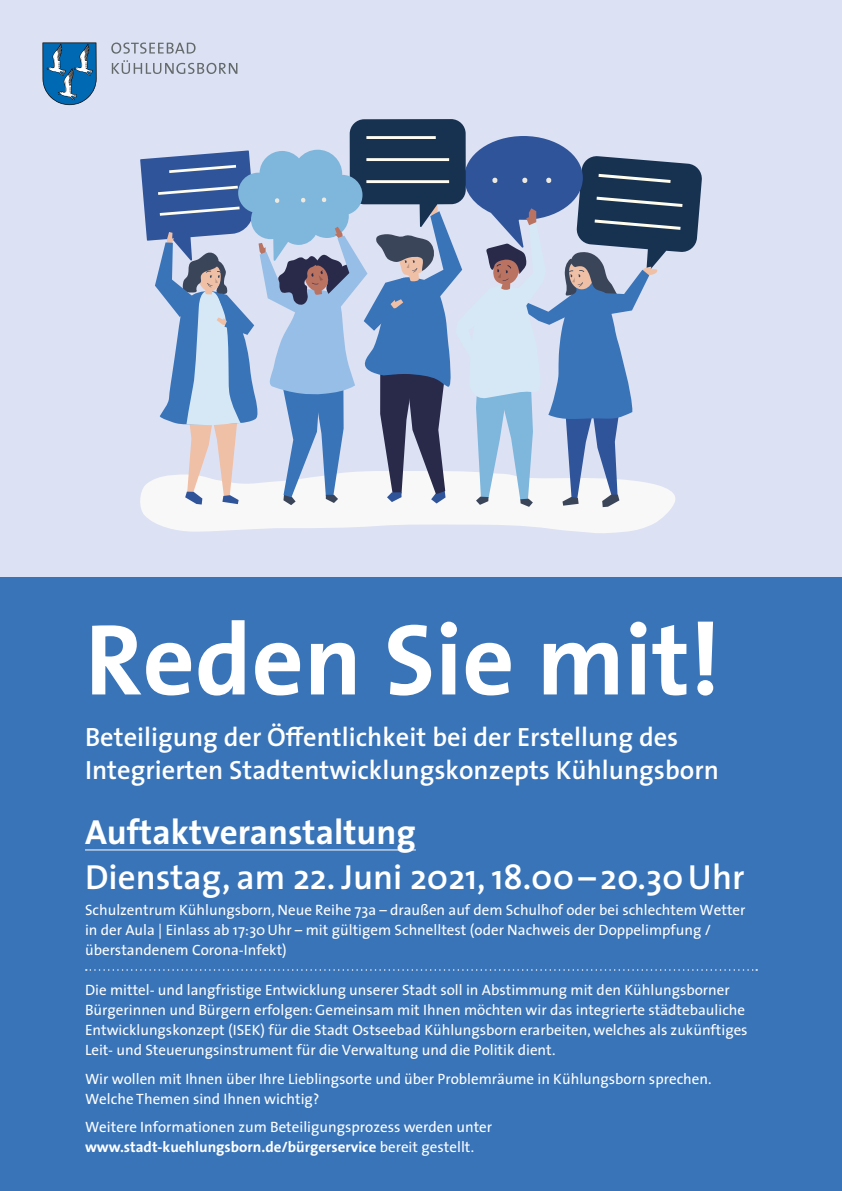
<style>
.page{position:relative;width:842px;height:1191px;background:#fff}
.page>*{position:absolute;margin:0;border:0;box-sizing:border-box;transform-origin:0 0}
.t1{font:700 101.7px "The Sans";color:#fff}
.t2{font:600 35px "The Sans";color:#fff}
.t3{font:700 35px "The Sans";color:#fff}
.t4{font:600 26.5px/33px "The Sans";color:#fff}
.t5{font:15px/20px "The Sans";color:#fff}
.t6{font:700 15px "The Sans";color:#fff}
.s1{font-weight:400}
</style>
<div class="page">
<div style="left:0;top:0;width:842px;height:595px;background:#dce1f3"></div>
<div style="left:0;top:577px;width:842px;height:614px;background:#3974b9"></div>
<svg style="left:111px;top:43px;width:85px;height:11px"></svg>
<svg style="left:112px;top:60px;width:125px;height:14px"></svg>
<svg style="left:43px;top:43px;width:54px;height:62px;background:#337cb1"></svg>
<svg style="left:140px;top:119px;width:562px;height:414px"></svg>
<hr style="left:85px;top:849px;width:331px;height:1px;background:#fff">
<svg style="left:86px;top:969px;width:671px;height:1px"></svg>
<p class="t1" style="left:85px;top:575px;width:637px">Reden Sie mit!</p>
<p class="t4" style="left:85px;top:719px;width:635px">Beteiligung der Öffentlichkeit bei der Erstellung des<br>Integrierten Stadtentwicklungskonzepts Kühlungsborn</p>
<p class="t3" style="left:85px;top:803px;width:332px">Auftaktveranstaltung</p>
<p class="t2" style="left:85px;top:848px;width:661px">Dienstag, am 22. Juni 2021, 18.00–20.30Uhr</p>
<p class="t5" style="left:85px;top:899px;width:662px">Schulzentrum Kühlungsborn, Neue Reihe 73a – draußen auf dem Schulhof oder bei schlechtem Wetter in der Aula | Einlass ab 17:30Uhr – mit gültigem Schnelltest (oder Nachweis der Doppelimpfung / überstandenem Corona-Infekt)</p>
<p class="t5" style="left:85px;top:979px;width:664px">Die mittel- und langfristige Entwicklung unserer Stadt soll in Abstimmung mit den Kühlungsborner Bürgerinnen und Bürgern erfolgen: Gemeinsam mit Ihnen möchten wir das integrierte städtebauliche Entwicklungskonzept (ISEK) für die Stadt Ostseebad Kühlungsborn erarbeiten, welches als zukünftiges Leit- und Steuerungsinstrument für die Verwaltung und die Politik dient.</p>
<p class="t5" style="left:85px;top:1068px;width:628px">Wir wollen mit Ihnen über Ihre Lieblingsorte und über Problemräume in Kühlungsborn sprechen.<br>Welche Themen sind Ihnen wichtig?</p>
<p class="t5" style="left:85px;top:1116px;width:409px">Weitere Informationen zum Beteiligungsprozess werden unter</p>
<p class="t6" style="left:85px;top:1134px;width:391px">www.stadt-kuehlungsborn.de/bürgerservice <span class="s1">bereit gestellt.</span></p>
</div>
